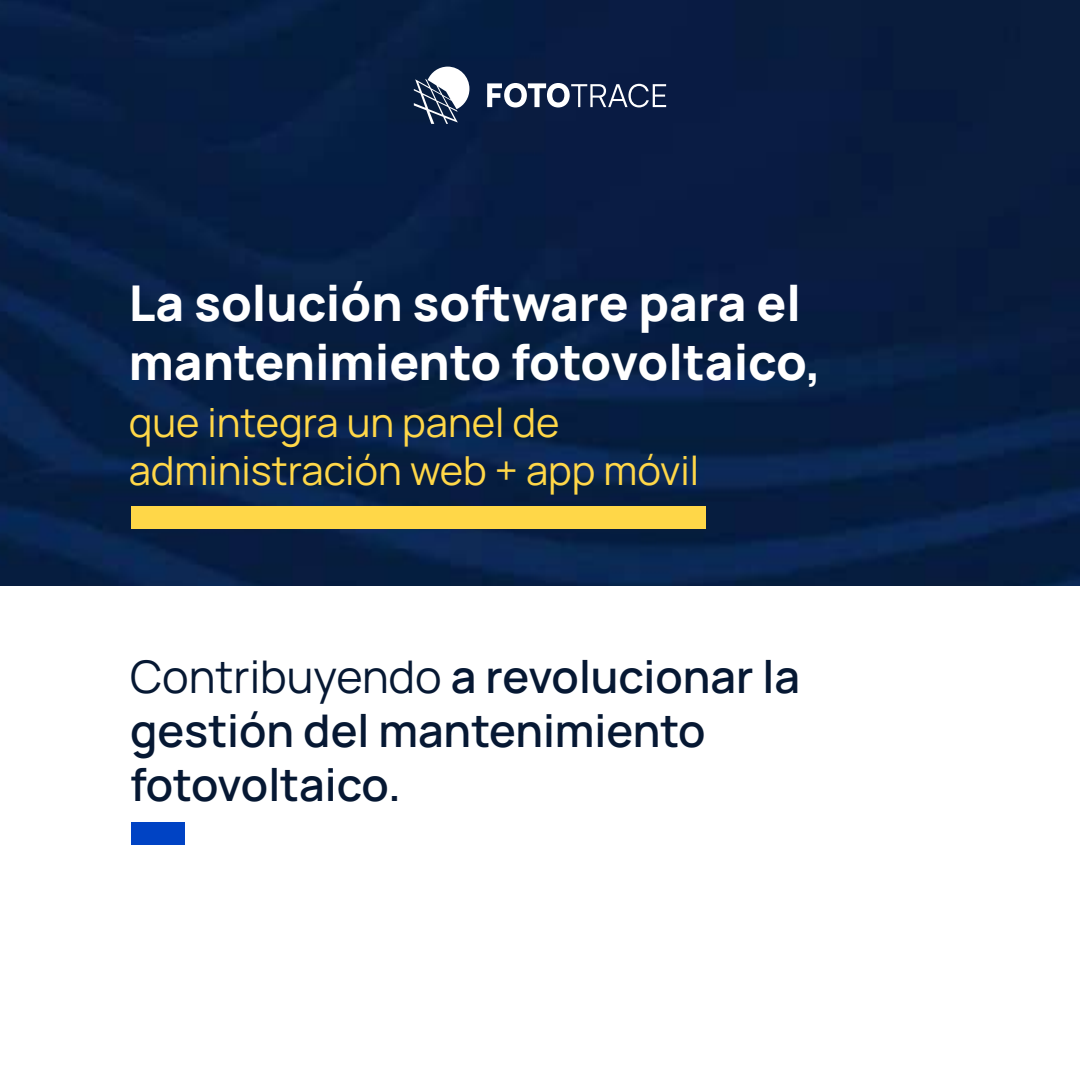
<style>
.page{position:relative;width:1080px;height:1080px;background:#fff}
.page>*{position:absolute;margin:0;border:0;box-sizing:border-box;transform-origin:0 0}
.t1{font:800 49.3px/59.2px "Manrope";color:#fff}
.t2{font:600 45px/54px "Manrope";color:#061833}
.t3{font:40px/48px "Manrope";color:#ffd748}
.s1{font-weight:400}
</style>
<div class="page">
<img style="left:0;top:0;width:1080px;height:585px">
<div style="left:131px;top:506px;width:575px;height:23px;background:#ffd748"></div>
<svg style="left:414px;top:67px;width:55px;height:57px"></svg>
<svg style="left:487px;top:83px;width:179px;height:25px"></svg>
<div style="left:131px;top:822px;width:54px;height:23px;background:#0043c4"></div>
<p class="t1" style="left:129px;top:271px;width:695px">La solución software para el mantenimiento fotovoltaico,</p>
<p class="t3" style="left:129px;top:396px;width:572px">que integra un panel de administración web + app móvil</p>
<p class="t2" style="left:130px;top:648px;width:671px"><span class="s1">Contribuyendo</span> a revolucionar la gestión del mantenimiento fotovoltaico.</p>
</div>
